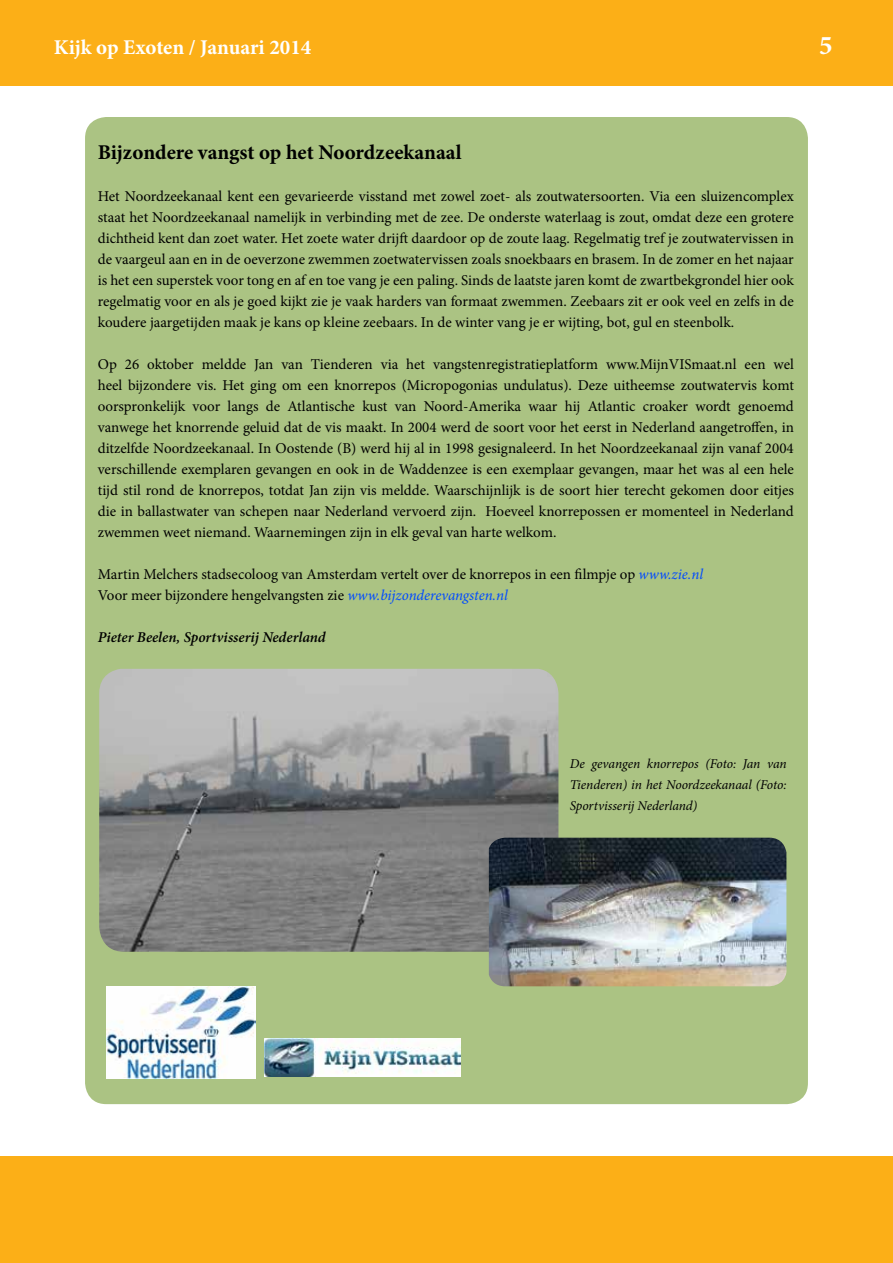
<style>
.page{position:relative;width:893px;height:1263px;background:#fff}
.page>*{position:absolute;margin:0;border:0;box-sizing:border-box;transform-origin:0 0}
.t1{font:700 27px "Minion Pro";color:#fff}
.t2{font:700 21px "Minion Pro";color:#000}
.t3{font:700 21px "Minion Pro";letter-spacing:-.005em;color:#fff}
.t4{font:15px/21px "Minion Pro";color:#000;text-align:justify}
.t5{font:italic 600 15px "Minion Pro";color:#000}
.t6{font:italic 13.5px/21px "Minion Pro";letter-spacing:-.005em;color:#000;text-align:justify}
.s1{font-style:italic;color:#004aff}
</style>
<div class="page">
<div style="left:0;top:1157px;width:893px;height:106px;background:#fcaf17"></div>
<div style="left:0;top:0;width:893px;height:85px;background:#fcaf17"></div>
<div style="left:85px;top:117px;width:723px;height:987px;background:#abc383;border-radius:21px"></div>
<img style="left:264px;top:1039px;width:196px;height:37px">
<img style="left:106px;top:986px;width:149px;height:92px">
<img style="left:99px;top:669px;width:459px;height:283px">
<img style="left:489px;top:838px;width:297px;height:148px">
<h2 class="t3" style="left:54px;top:32px;width:259px">Kijk op Exoten / Januari 2014</h2>
<h1 class="t1" style="left:819px;top:26px;width:15px">5</h1>
<h2 class="t2" style="left:98px;top:137px;width:365px">Bijzondere vangst op het Noordzeekanaal</h2>
<p class="t4" style="left:98px;top:186px;width:698px">Het Noordzeekanaal kent een gevarieerde visstand met zowel zoet- als zoutwatersoorten. Via een sluizencomplex staat het Noordzeekanaal namelijk in verbinding met de zee. De onderste waterlaag is zout, omdat deze een grotere dichtheid kent dan zoet water. Het zoete water drijft daardoor op de zoute laag. Regelmatig tref je zoutwatervissen in de vaargeul aan en in de oeverzone zwemmen zoetwatervissen zoals snoekbaars en brasem. In de zomer en het najaar is het een superstek voor tong en af en toe vang je een paling. Sinds de laatste jaren komt de zwartbekgrondel hier ook regelmatig voor en als je goed kijkt zie je vaak harders van formaat zwemmen. Zeebaars zit er ook veel en zelfs in de koudere jaargetijden maak je kans op kleine zeebaars. In de winter vang je er wijting, bot, gul en steenbolk.</p>
<p class="t4" style="left:98px;top:354px;width:698px">Op 26 oktober meldde Jan van Tienderen via het vangstenregistratieplatform www.MijnVISmaat.nl een wel heel bijzondere vis. Het ging om een knorrepos (Micropogonias undulatus). Deze uitheemse zoutwatervis komt oorspronkelijk voor langs de Atlantische kust van Noord-Amerika waar hij Atlantic croaker wordt genoemd vanwege het knorrende geluid dat de vis maakt. In 2004 werd de soort voor het eerst in Nederland aangetroffen, in ditzelfde Noordzeekanaal. In Oostende (B) werd hij al in 1998 gesignaleerd. In het Noordzeekanaal zijn vanaf 2004 verschillende exemplaren gevangen en ook in de Waddenzee is een exemplaar gevangen, maar het was al een hele tijd stil rond de knorrepos, totdat Jan zijn vis meldde. Waarschijnlijk is de soort hier terecht gekomen door eitjes die in ballastwater van schepen naar Nederland vervoerd zijn. Hoeveel knorrepossen er momenteel in Nederland zwemmen weet niemand. Waarnemingen zijn in elk geval van harte welkom.</p>
<p class="t4" style="left:98px;top:564px;width:607px">Martin Melchers stadsecoloog van Amsterdam vertelt over de knorrepos in een filmpje op <span class="s1">www.zie.nl<br></span>Voor meer bijzondere hengelvangsten zie <span class="s1">www.bijzonderevangsten.nl</span></p>
<p class="t5" style="left:98px;top:627px;width:229px">Pieter Beelen, Sportvisserij Nederland</p>
<p class="t6" style="left:570px;top:753px;width:218px">De gevangen knorrepos (Foto: Jan van Tienderen) in het Noordzeekanaal (Foto:<br>Sportvisserij Nederland)</p>
</div>
